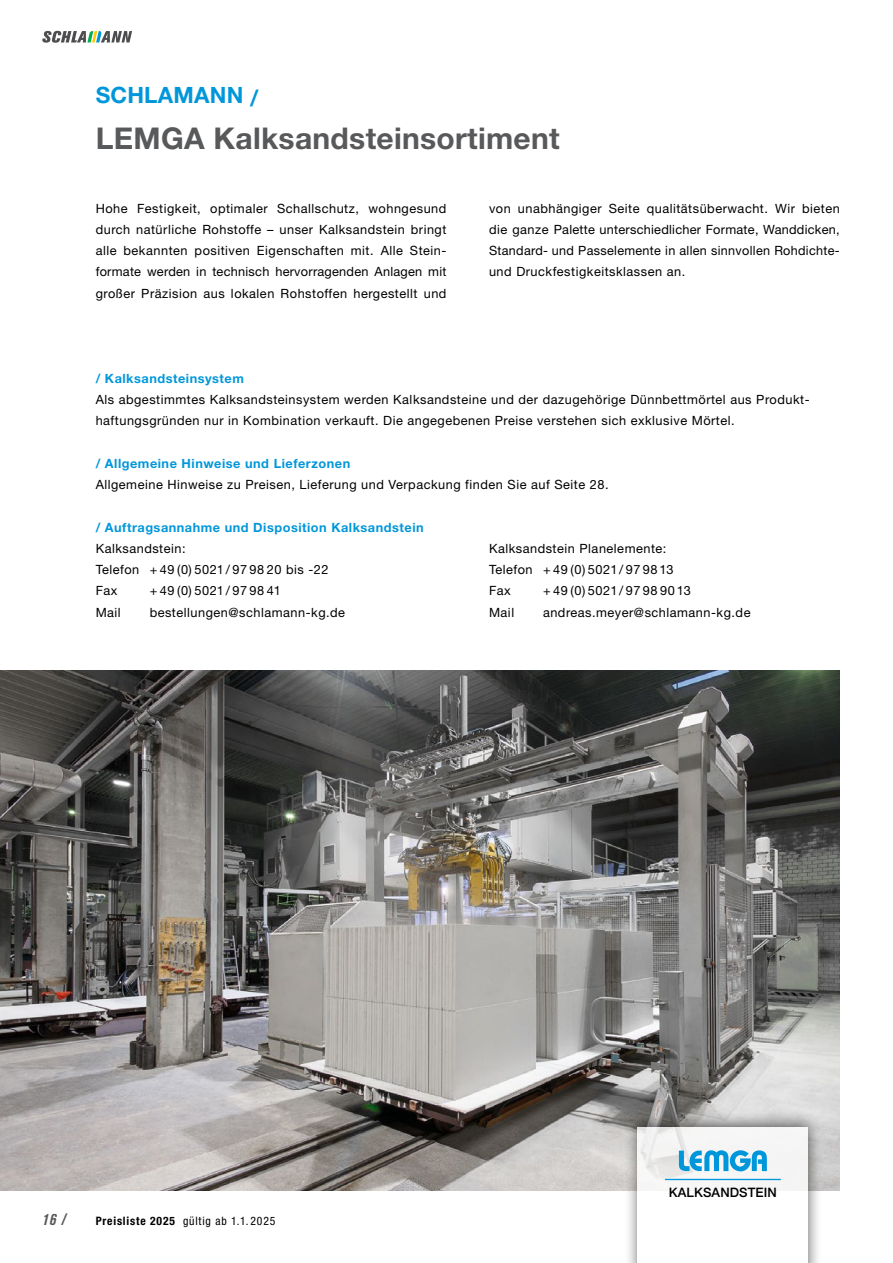
<style>
.page{position:relative;width:893px;height:1263px;background:#fff}
.page>*{position:absolute;margin:0;border:0;box-sizing:border-box;transform-origin:0 0}
.t1{font:700 30px "Helvetica Neue LT Std";letter-spacing:.01em;color:#58595b}
.t2{font:700 22.5px "Helvetica Neue LT Std";letter-spacing:.01em;color:#0097da}
.t3{font:italic 700 condensed 16.5px "Akzidenz Grotesk BQ";color:#58595b}
.t4{font:500 12.9px "Helvetica Neue";letter-spacing:.01em;color:#000}
.t5{font:12.75px/21.3px "Helvetica Neue LT Std";letter-spacing:.04em;color:#000}
.t6{font:700 12.75px "Helvetica Neue LT Std";letter-spacing:.04em;color:#0097da}
.t7{font:condensed 11.7px "Helvetica Neue LT Std";letter-spacing:.07em;color:#000}
.s1{font-weight:700}
</style>
<div class="page">
<svg style="left:42px;top:31px;width:90px;height:12px"></svg>
<img style="left:0;top:670px;width:840px;height:521px">
<div style="left:623px;top:1110px;width:199px;height:153px;background:#000;opacity:.75"></div>
<div style="left:638px;top:1127px;width:170px;height:136px;background:#fff"></div>
<svg style="left:679px;top:1150px;width:88px;height:21px"></svg>
<hr style="left:665px;top:1179px;width:116px;height:1px;background:#0097da">
<h2 class="t2" style="left:96px;top:81px;width:164px">SCHLAMANN /</h2>
<h1 class="t1" style="left:96px;top:120px;width:466px">LEMGA Kalksandsteinsortiment</h1>
<p class="t5" style="left:96px;top:197px;width:352px;text-align:justify">Hohe Festigkeit, optimaler Schallschutz, wohngesund durch natürliche Rohstoffe – unser Kalksandstein bringt alle bekannten positiven Eigenschaften mit. Alle Stein&shy;formate werden in technisch hervorragenden Anlagen mit großer Präzision aus lokalen Rohstoffen hergestellt und</p>
<p class="t5" style="left:489px;top:197px;width:352px;text-align:justify">von unabhängiger Seite qualitätsüberwacht. Wir bieten die ganze Palette unterschiedlicher Formate, Wanddicken, Standard- und Passelemente in allen sinnvollen Rohdichte&shy;und Druckfestigkeitsklassen an.</p>
<p class="t6" style="left:96px;top:370px;width:150px">/ Kalksandsteinsystem</p>
<p class="t5" style="left:96px;top:389px;width:715px">Als abgestimmtes Kalksandsteinsystem werden Kalksandsteine und der dazugehörige Dünnbettmörtel aus Produkt&shy;haftungsgründen nur in Kombination verkauft. Die angegebenen Preise verstehen sich exklusive Mörtel.</p>
<p class="t6" style="left:96px;top:455px;width:256px">/ Allgemeine Hinweise und Lieferzonen</p>
<p class="t5" style="left:96px;top:474px;width:514px">Allgemeine Hinweise zu Preisen, Lieferung und Verpackung finden Sie auf Seite 28.</p>
<p class="t6" style="left:96px;top:519px;width:329px">/ Auftragsannahme und Disposition Kalksandstein</p>
<p class="t5" style="left:96px;top:537px;width:234px">Kalksandstein:<br>Telefon + 49 (0) 5021/ 97 98 20 bis -22<br>Fax</p>
<p class="t5" style="left:489px;top:537px;width:186px">Kalksandstein Planelemente:<br>Telefon + 49 (0) 5021/ 97 98 13<br>Fax</p>
<p class="t5" style="left:150px;top:580px;width:133px">+ 49 (0) 5021/ 97 98 41</p>
<p class="t5" style="left:543px;top:580px;width:149px">+ 49 (0) 5021/ 97 98 90 13</p>
<p class="t5" style="left:96px;top:601px;width:27px">Mail</p>
<p class="t5" style="left:150px;top:601px;width:197px">bestellungen@schlamann-kg.de</p>
<p class="t5" style="left:489px;top:601px;width:27px">Mail</p>
<p class="t5" style="left:543px;top:601px;width:209px">andreas.meyer@schlamann-kg.de</p>
<p class="t3" style="left:43px;top:1209px;width:25px">16 /</p>
<p class="t7" style="left:96px;top:1213px;width:181px"><span class="s1">Preisliste 2025</span> gültig ab 1.1.2025</p>
<p class="t4" style="left:669px;top:1182px;width:110px">KALKSANDSTEIN</p>
</div>
